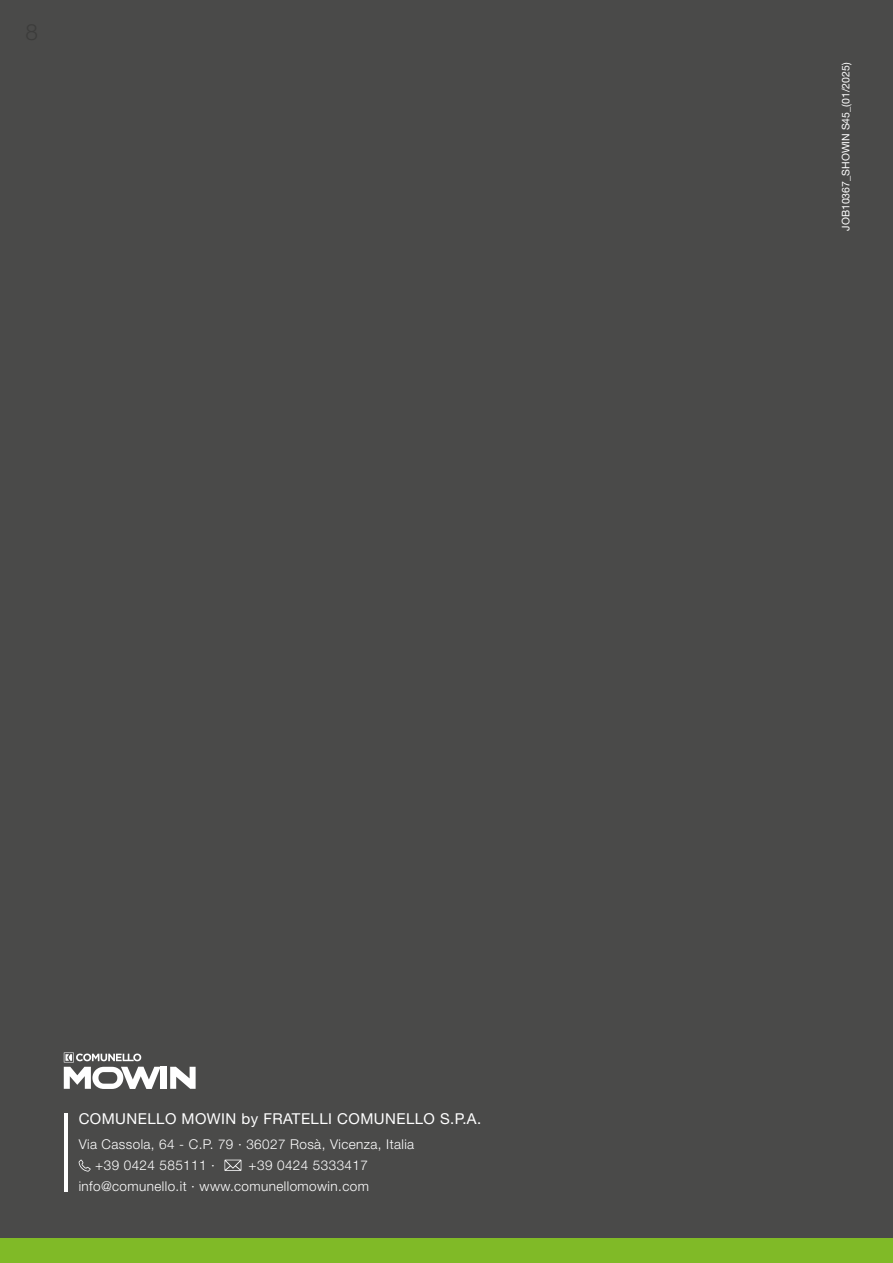
<style>
.page{position:relative;width:893px;height:1263px;background:#4a4a49}
.page>*{position:absolute;margin:0;border:0;box-sizing:border-box;transform-origin:0 0}
.t1{font:15px "Helvetica Neue LT Std";letter-spacing:.03em;color:#fff}
.t2{font:300 13.5px/21px "Helvetica Neue LT Std";letter-spacing:.03em;color:#fff}
.t3{font:10.5px "Helvetica Neue LT Std";color:#fff}
</style>
<div class="page">
<div style="left:161px;top:1067px;width:6px;height:22px;background:#fff"></div>
<svg style="left:170px;top:1067px;width:26px;height:22px"></svg>
<svg style="left:64px;top:1052px;width:97px;height:37px"></svg>
<svg style="left:225px;top:1160px;width:16px;height:11px"></svg>
<svg style="left:79px;top:1159px;width:12px;height:12px"></svg>
<hr style="left:64px;top:1113px;width:3px;height:79px;background:#fff">
<div style="left:0;top:1238px;width:893px;height:25px;background:#80ba27"></div>
<p class="t1" style="left:79px;top:1109px;width:404px">COMUNELLO MOWIN by FRATELLI COMUNELLO S.P.A.</p>
<p class="t2" style="left:95px;top:1134px;width:320px;text-indent:-17px">Via Cassola, 64 - C.P. 79 ∙ 36027 Rosà, Vicenza, Italia +39 0424 585111 ∙</p>
<p class="t2" style="left:79px;top:1155px;width:292px;text-align:right">+39 0424 5333417<br>info@comunello.it ∙ www.comunellomowin.com</p>
<p class="t3" style="left:839px;top:231px;width:170px;rotate:-90deg">JOB10367_SHOWIN S45_(01/2025)</p>
</div>
